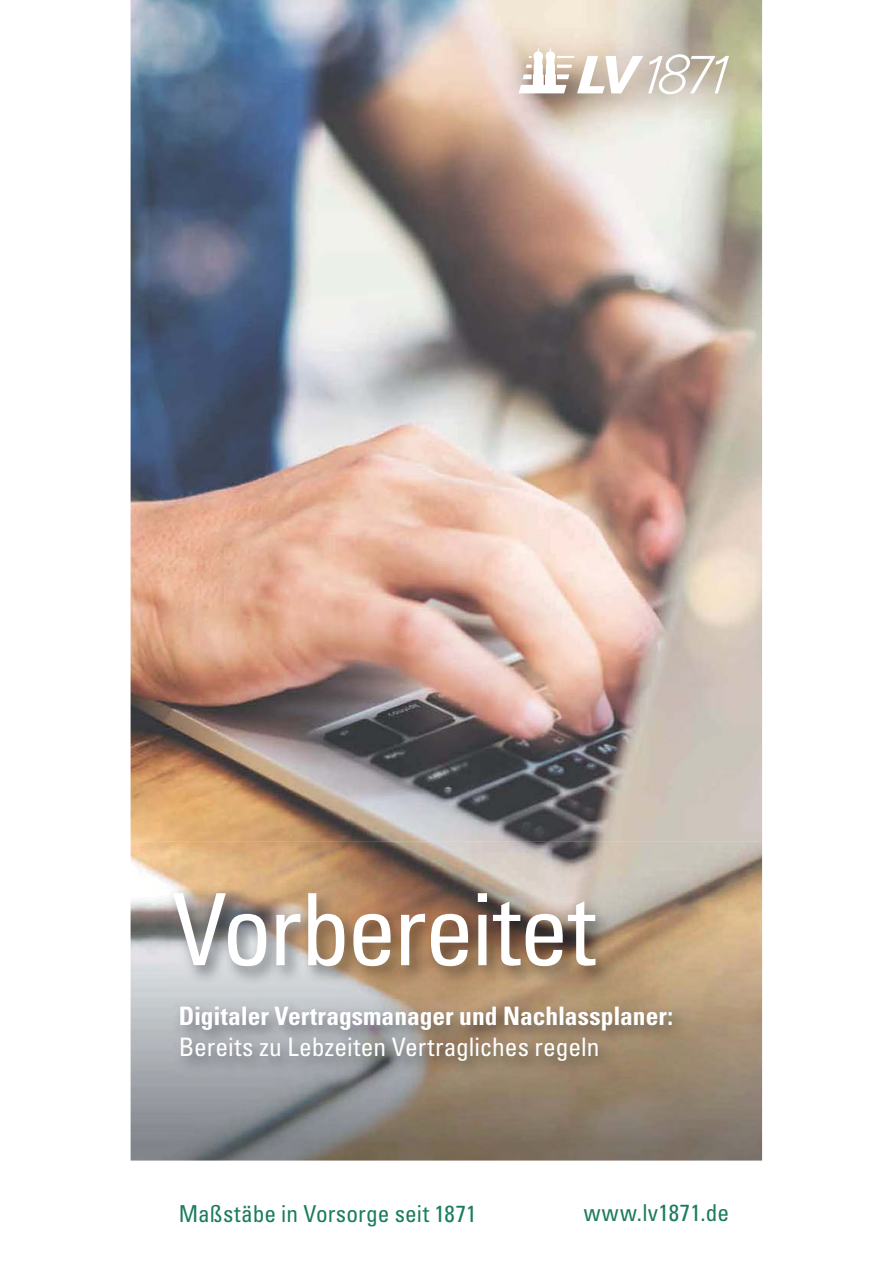
<style>
.page{position:relative;width:893px;height:1263px;background:#fff}
.page>*{position:absolute;margin:0;border:0;box-sizing:border-box;transform-origin:0 0}
.t1{font:condensed 99.75px "Univers LT Std";letter-spacing:-.025em;color:#fff}
.t2{font:700 condensed 25.5px "Univers LT Std";color:#fff}
.t3{font:condensed 25.5px "Univers LT Std";color:#fff}
.t4{font:condensed 23.4px "Univers LT Std";letter-spacing:.01em;color:#1b7b5f}
</style>
<div class="page">
<img style="left:131px;top:0;width:631px;height:842px">
<img style="left:131px;top:842px;width:631px;height:319px">
<svg style="left:519px;top:48px;width:210px;height:46px"></svg>
<img style="left:167px;top:888px;width:448px;height:98px">
<img style="left:174px;top:1000px;width:517px;height:79px">
<h1 class="t1" style="left:172px;top:889px;width:426px">Vorbereitet</h1>
<p class="t2" style="left:179px;top:1006px;width:496px">Digitaler Vertragsmanager und Nachlassplaner:</p>
<p class="t3" style="left:179px;top:1036px;width:422px">Bereits zu Lebzeiten Vertragliches regeln</p>
<p class="t4" style="left:179px;top:1204px;width:299px">Maßstäbe in Vorsorge seit 1871</p>
<p class="t4" style="left:584px;top:1204px;width:147px">www.lv1871.de</p>
</div>
